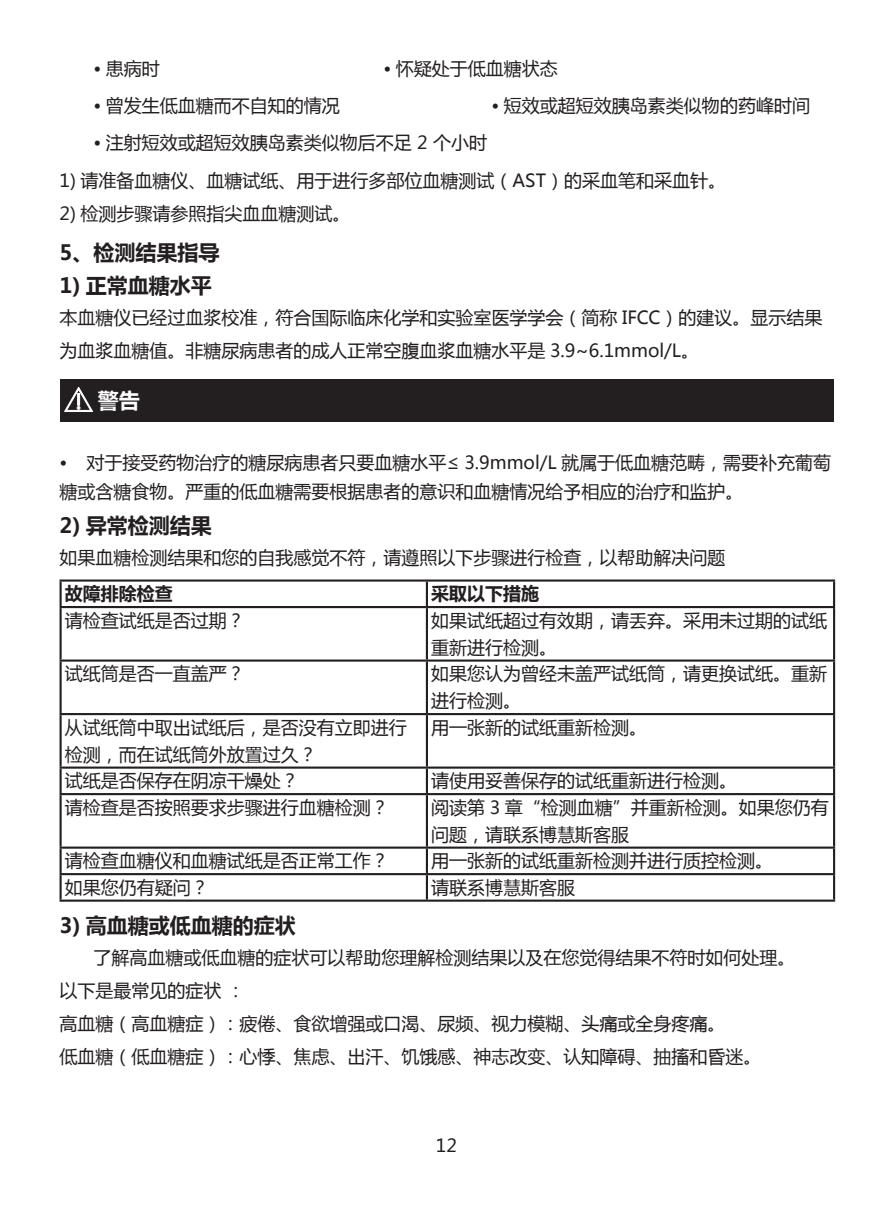
<style>
.page{position:relative;width:893px;height:1212px;background:#fff}
.page>*{position:absolute;margin:0;border:0;box-sizing:border-box;transform-origin:0 0}
.t1{font:700 21px "Microsoft Ya Hei";color:#231f20}
.t2{font:700 21px "Microsoft Ya Hei";color:#fff}
.t3{font:18px/33px "Microsoft Ya Hei";color:#231f20}
.t4{font:700 18px "Microsoft Ya Hei";color:#231f20}
</style>
<div class="page">
<div style="left:60px;top:379px;width:773px;height:43px;background:#231f20"></div>
<svg style="left:65px;top:387px;width:28px;height:25px"></svg>
<hr style="left:60px;top:579px;width:367px;height:3px;background:#231f20">
<hr style="left:60px;top:582px;width:2px;height:24px;background:#231f20">
<hr style="left:427px;top:579px;width:408px;height:3px;background:#231f20">
<hr style="left:426px;top:582px;width:2px;height:24px;background:#231f20">
<hr style="left:833px;top:582px;width:2px;height:24px;background:#231f20">
<hr style="left:60px;top:606px;width:367px;height:2px;background:#231f20">
<hr style="left:60px;top:608px;width:2px;height:51px;background:#231f20">
<hr style="left:427px;top:606px;width:408px;height:2px;background:#231f20">
<hr style="left:426px;top:608px;width:2px;height:51px;background:#231f20">
<hr style="left:833px;top:608px;width:2px;height:51px;background:#231f20">
<hr style="left:60px;top:659px;width:367px;height:3px;background:#231f20">
<hr style="left:60px;top:662px;width:2px;height:51px;background:#231f20">
<hr style="left:427px;top:659px;width:408px;height:3px;background:#231f20">
<hr style="left:426px;top:662px;width:2px;height:51px;background:#231f20">
<hr style="left:833px;top:662px;width:2px;height:51px;background:#231f20">
<hr style="left:60px;top:713px;width:367px;height:2px;background:#231f20">
<hr style="left:60px;top:715px;width:2px;height:51px;background:#231f20">
<hr style="left:427px;top:713px;width:408px;height:2px;background:#231f20">
<hr style="left:426px;top:715px;width:2px;height:51px;background:#231f20">
<hr style="left:833px;top:715px;width:2px;height:51px;background:#231f20">
<hr style="left:60px;top:766px;width:367px;height:3px;background:#231f20">
<hr style="left:60px;top:769px;width:2px;height:24px;background:#231f20">
<hr style="left:427px;top:766px;width:408px;height:3px;background:#231f20">
<hr style="left:426px;top:769px;width:2px;height:24px;background:#231f20">
<hr style="left:833px;top:769px;width:2px;height:24px;background:#231f20">
<hr style="left:60px;top:793px;width:367px;height:2px;background:#231f20">
<hr style="left:60px;top:795px;width:2px;height:51px;background:#231f20">
<hr style="left:427px;top:793px;width:408px;height:2px;background:#231f20">
<hr style="left:426px;top:795px;width:2px;height:51px;background:#231f20">
<hr style="left:833px;top:795px;width:2px;height:51px;background:#231f20">
<hr style="left:60px;top:846px;width:367px;height:3px;background:#231f20">
<hr style="left:60px;top:849px;width:2px;height:24px;background:#231f20">
<hr style="left:427px;top:846px;width:408px;height:3px;background:#231f20">
<hr style="left:426px;top:849px;width:2px;height:24px;background:#231f20">
<hr style="left:833px;top:849px;width:2px;height:24px;background:#231f20">
<hr style="left:60px;top:873px;width:367px;height:2px;background:#231f20">
<hr style="left:60px;top:875px;width:2px;height:24px;background:#231f20">
<hr style="left:427px;top:873px;width:408px;height:2px;background:#231f20">
<hr style="left:426px;top:875px;width:2px;height:24px;background:#231f20">
<hr style="left:833px;top:875px;width:2px;height:24px;background:#231f20">
<hr style="left:60px;top:899px;width:367px;height:3px;background:#231f20">
<hr style="left:427px;top:899px;width:408px;height:3px;background:#231f20">
<p class="t3" style="left:94px;top:51px;width:68px">• 患病时</p>
<p class="t3" style="left:384px;top:51px;width:176px">• 怀疑处于低血糖状态</p>
<p class="t3" style="left:94px;top:89px;width:248px">• 曾发生低血糖而不自知的情况</p>
<p class="t3" style="left:492px;top:89px;width:320px">• 短效或超短效胰岛素类似物的药峰时间</p>
<p class="t3" style="left:94px;top:126px;width:395px">• 注射短效或超短效胰岛素类似物后不足 2 个小时</p>
<p class="t3" style="left:60px;top:163px;width:668px">1) 请准备血糖仪、血糖试纸、用于进行多部位血糖测试（AST）的采血笔和采血针。</p>
<p class="t3" style="left:60px;top:196px;width:293px">2) 检测步骤请参照指尖血血糖测试。</p>
<p class="t1" style="left:60px;top:237px;width:161px">5、检测结果指导</p>
<p class="t1" style="left:60px;top:271px;width:154px">1) 正常血糖水平</p>
<p class="t3" style="left:60px;top:301px;width:764px">本血糖仪已经过血浆校准，符合国际临床化学和实验室医学学会（简称 IFCC）的建议。显示结果为血浆血糖值。非糖尿病患者的成人正常空腹血浆血糖水平是 3.9~6.1mmol/L。</p>
<p class="t2" style="left:98px;top:386px;width:43px">警告</p>
<p class="t3" style="left:60px;top:448px;width:773px;line-height:28.5px">• 对于接受药物治疗的糖尿病患者只要血糖水平≤ 3.9mmol/L 就属于低血糖范畴，需要补充葡萄糖或含糖食物。严重的低血糖需要根据患者的意识和血糖情况给予相应的治疗和监护。</p>
<p class="t1" style="left:60px;top:511px;width:154px">2) 异常检测结果</p>
<p class="t3" style="left:60px;top:541px;width:667px">如果血糖检测结果和您的自我感觉不符，请遵照以下步骤进行检查，以帮助解决问题</p>
<p class="t4" style="left:65px;top:581px;width:109px">故障排除检查</p>
<p class="t4" style="left:431px;top:581px;width:109px">采取以下措施</p>
<p class="t3" style="left:65px;top:603px;width:181px">请检查试纸是否过期？</p>
<p class="t3" style="left:431px;top:606px;width:397px;line-height:27px">如果试纸超过有效期，请丢弃。采用未过期的试纸重新进行检测。</p>
<p class="t3" style="left:65px;top:657px;width:181px">试纸筒是否一直盖严？</p>
<p class="t3" style="left:431px;top:660px;width:397px;line-height:27px">如果您认为曾经未盖严试纸筒，请更换试纸。重新进行检测。</p>
<p class="t3" style="left:65px;top:713px;width:343px;line-height:27px">从试纸筒中取出试纸后，是否没有立即进行检测，而在试纸筒外放置过久？</p>
<p class="t3" style="left:431px;top:710px;width:217px">用一张新的试纸重新检测。</p>
<p class="t3" style="left:65px;top:764px;width:235px">试纸是否保存在阴凉干燥处？</p>
<p class="t3" style="left:431px;top:764px;width:307px">请使用妥善保存的试纸重新进行检测。</p>
<p class="t3" style="left:65px;top:790px;width:325px">请检查是否按照要求步骤进行血糖检测？</p>
<p class="t3" style="left:431px;top:793px;width:399px;line-height:27px">阅读第 3 章“检测血糖”并重新检测。如果您仍有问题，请联系博慧斯客服</p>
<p class="t3" style="left:65px;top:844px;width:325px">请检查血糖仪和血糖试纸是否正常工作？</p>
<p class="t3" style="left:431px;top:844px;width:344px">用一张新的试纸重新检测并进行质控检测。</p>
<p class="t3" style="left:65px;top:870px;width:145px">如果您仍有疑问？</p>
<p class="t3" style="left:431px;top:870px;width:145px">请联系博慧斯客服</p>
<p class="t1" style="left:60px;top:910px;width:238px">3) 高血糖或低血糖的症状</p>
<p class="t3" style="left:60px;top:940px;width:738px;text-indent:34px">了解高血糖或低血糖的症状可以帮助您理解检测结果以及在您觉得结果不符时如何处理。以下是最常见的症状：<br>高血糖（高血糖症）：疲倦、食欲增强或口渴、尿频、视力模糊、头痛或全身疼痛。<br>低血糖（低血糖症）：心悸、焦虑、出汗、饥饿感、神志改变、认知障碍、抽搐和昏迷。</p>
<p class="t3" style="left:436px;top:1128px;width:23px">12</p>
</div>
